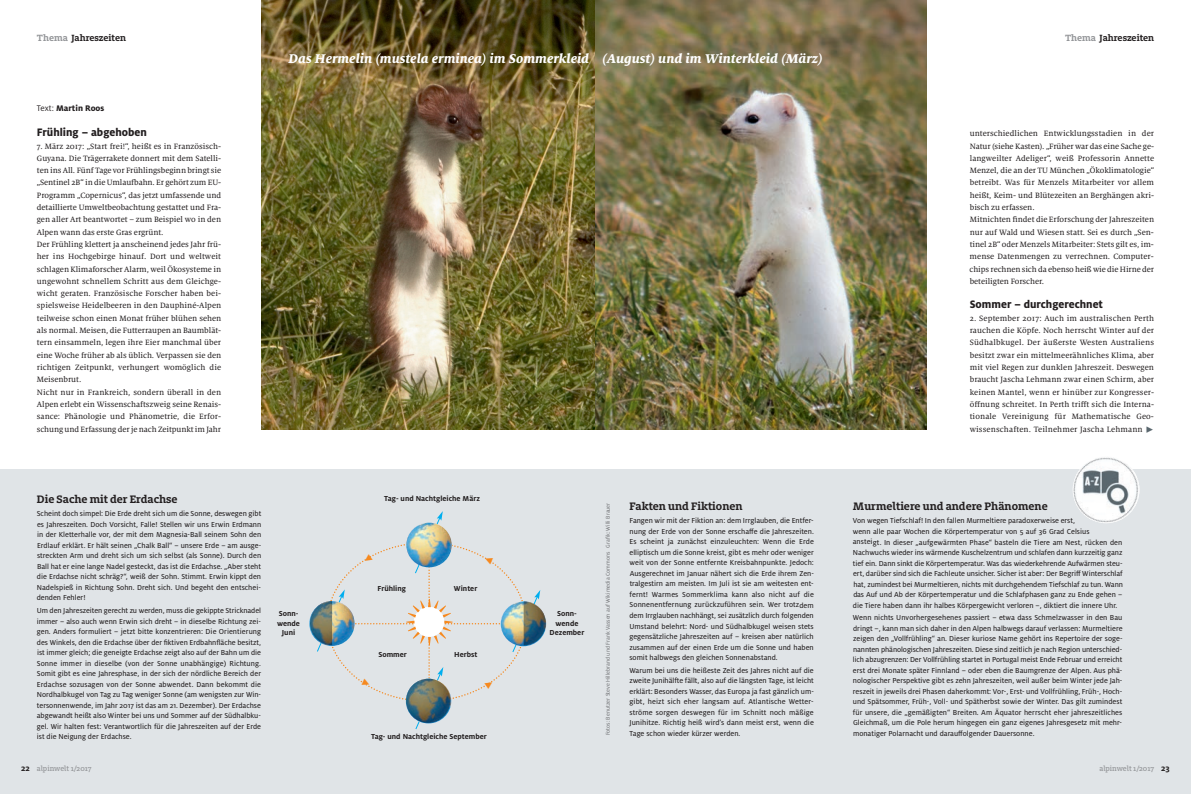
<style>
.page{position:relative;width:1191px;height:794px;background:#fff}
.page>*{position:absolute;margin:0;border:0;box-sizing:border-box;transform-origin:0 0}
.t1{font:italic 800 14px "Milo Serif OT";color:#fff}
.t2{font:700 12px "Milo Slab OT";color:#231f20}
.t3{font:800 12px "Milo OT";color:#231f20;scale:.96 1}
.t4{font:700 10px "Milo Slab OT";color:#231f20}
.t5{font:800 9px "Milo OT";color:#231f20}
.t6{font:8.5px/12.3px "Milo Serif OT Text";letter-spacing:-.005em;color:#231f20}
.t7{font:8px/10.5px "Milo OT Text";color:#231f20;text-align:justify}
.t8{font:700 8px/9.5px "Milo OT";color:#231f20;text-align:center}
.t9{font:500 8px "Milo Slab OT";color:#939598}
.t10{font:6px "Milo OT";color:#6c6d70}
.s1{color:#939598}
.s2{font-weight:400}
.s3{font-family:"Milo OT";font-weight:700;font-size:9px;color:#231f20}
.s4{color:#5a676e}
</style>
<div class="page">
<div style="left:0;top:469px;width:1191px;height:325px;background:#e0e4e7"></div>
<img style="left:261px;top:0;width:334px;height:429px">
<img style="left:595px;top:0;width:331px;height:429px">
<img style="left:1072px;top:456px;width:67px;height:67px;border-radius:33px">
<svg style="left:310px;top:511px;width:236px;height:219px"></svg>
<p class="t4" style="left:37px;top:34px;width:91px"><span class="s1">Thema</span> Jahreszeiten</p>
<p class="t4" style="left:1065px;top:34px;width:91px"><span class="s1">Thema</span> Jahreszeiten</p>
<p class="t5" style="left:37px;top:105px;width:69px"><span class="s2">Text:</span> Martin Roos</p>
<h2 class="t3" style="left:37px;top:128px;width:116px">Frühling – abgehoben</h2>
<p class="t6" style="left:37px;top:140px;width:186px">7. März 2017: „Start frei!“, heißt es in Französisch-Guyana. Die Trägerrakete donnert mit dem Satelli&shy;ten ins All. Fünf Tage vor Frühlingsbeginn bringt sie „Sentinel 2B“ in die Umlaufbahn. Er gehört zum EU-Programm „Copernicus“, das jetzt umfassende und detaillierte Umweltbeobachtung gestattet und Fra&shy;gen aller Art beantwortet – zum Beispiel wo in den Alpen wann das erste Gras ergrünt.<br>Der Frühling klettert ja anscheinend jedes Jahr frü&shy;her ins Hochgebirge hinauf. Dort und weltweit schlagen Klimaforscher Alarm, weil Ökosysteme in ungewohnt schnellem Schritt aus dem Gleichge&shy;wicht geraten. Französische Forscher haben bei&shy;spielsweise Heidelbeeren in den Dauphiné-Alpen teilweise schon einen Monat früher blühen sehen als normal. Meisen, die Futterraupen an Baumblät&shy;tern einsammeln, legen ihre Eier manchmal über eine Woche früher ab als üblich. Verpassen sie den richtigen Zeitpunkt, verhungert womöglich die Meisenbrut.<br>Nicht nur in Frankreich, sondern überall in den Alpen erlebt ein Wissenschaftszweig seine Renais&shy;sance: Phänologie und Phänometrie, die Erfor&shy;schung und Erfassung der je nach Zeitpunkt im Jahr</p>
<h1 class="t1" style="left:288px;top:54px;width:536px">Das Hermelin (mustela erminea) im Sommerkleid (August) und im Winterkleid (März)</h1>
<h2 class="t2" style="left:37px;top:495px;width:142px">Die Sache mit der Erdachse</h2>
<p class="t7" style="left:37px;top:509px;width:226px">Scheint doch simpel: Die Erde dreht sich um die Sonne, deswegen gibt es Jahreszeiten. Doch Vorsicht, Falle! Stellen wir uns Erwin Erdmann in der Kletterhalle vor, der mit dem Magnesia-Ball seinem Sohn den Erdlauf erklärt. Er hält seinen „Chalk Ball“ – unsere Erde – am ausge&shy;streckten Arm und dreht sich um sich selbst (als Sonne). Durch den Ball hat er eine lange Nadel gesteckt, das ist die Erdachse. „Aber steht die Erdachse nicht schräg?“, weiß der Sohn. Stimmt. Erwin kippt den Nadelspieß in Richtung Sohn. Dreht sich. Und begeht den entschei&shy;denden Fehler!</p>
<p class="t7" style="left:37px;top:606px;width:226px">Um den Jahreszeiten gerecht zu werden, muss die gekippte Stricknadel immer – also auch wenn Erwin sich dreht – in dieselbe Richtung zei&shy;gen. Anders formuliert – jetzt bitte konzentrieren: Die Orientierung des Winkels, den die Erdachse über der fiktiven Erdbahnfläche besitzt, ist immer gleich; die geneigte Erdachse zeigt also auf der Bahn um die Sonne immer in dieselbe (von der Sonne unabhängige) Richtung.<br>Somit gibt es eine Jahresphase, in der sich der nördliche Bereich der Erdachse sozusagen von der Sonne abwendet. Dann bekommt die Nordhalbkugel von Tag zu Tag weniger Sonne (am wenigsten zur Win&shy;tersonnenwende, im Jahr 2017 ist das am 21. Dezember). Der Erdachse abgewandt heißt also Winter bei uns und Sommer auf der Südhalbku&shy;gel. Wir halten fest: Verantwortlich für die Jahreszeiten auf der Erde ist die Neigung der Erdachse.</p>
<p class="t9" style="left:21px;top:766px;width:72px"><span class="s3">22</span> alpinwelt 1/2017</p>
<p class="t8" style="left:384px;top:494px;width:97px">Tag- und Nachtgleiche März</p>
<p class="t8" style="left:377px;top:584px;width:30px">Frühling</p>
<p class="t8" style="left:454px;top:584px;width:25px">Winter</p>
<p class="t8" style="left:277px;top:609px;width:24px">Sonn&shy;wende<br>Juni</p>
<p class="t8" style="left:549px;top:609px;width:36px">Sonn&shy;wende<br>Dezember</p>
<p class="t8" style="left:378px;top:650px;width:30px">Sommer</p>
<p class="t8" style="left:454px;top:650px;width:25px">Herbst</p>
<p class="t8" style="left:371px;top:732px;width:117px">Tag- und Nachtgleiche September</p>
<p class="t10" style="left:605px;top:735px;width:234px;rotate:-90deg">Fotos: Benutzer Steve Hillebrand und Frank Vassen auf Wikimedia Commons Grafik: Willi Brauer</p>
<h2 class="t2" style="left:629px;top:502px;width:115px">Fakten und Fiktionen</h2>
<p class="t7" style="left:629px;top:516px;width:186px">Fangen wir mit der Fiktion an: dem Irrglauben, die Entfer&shy;nung der Erde von der Sonne erschaffe die Jahreszeiten.<br>Es scheint ja zunächst einzuleuchten: Wenn die Erde elliptisch um die Sonne kreist, gibt es mehr oder weniger weit von der Sonne entfernte Kreisbahnpunkte. Jedoch:<br>Ausgerechnet im Januar nähert sich die Erde ihrem Zen&shy;tralgestirn am meisten. Im Juli ist sie am weitesten ent&shy;fernt! Warmes Sommerklima kann also nicht auf die Sonnenentfernung zurückzuführen sein. Wer trotzdem dem Irrglauben nachhängt, sei zusätzlich durch folgenden Umstand belehrt: Nord- und Südhalbkugel weisen stets gegensätzliche Jahreszeiten auf – kreisen aber natürlich zusammen auf der einen Erde um die Sonne und haben somit halbwegs den gleichen Sonnenabstand.</p>
<p class="t7" style="left:629px;top:665px;width:186px">Warum bei uns die heißeste Zeit des Jahres nicht auf die zweite Junihälfte fällt, also auf die längsten Tage, ist leicht erklärt: Besonders Wasser, das Europa ja fast gänzlich um&shy;gibt, heizt sich eher langsam auf. Atlantische Wetter&shy;ströme sorgen deswegen für im Schnitt noch mäßige Junihitze. Richtig heiß wird’s dann meist erst, wenn die Tage schon wieder kürzer werden.</p>
<p class="t6" style="left:969px;top:128px;width:186px">unterschiedlichen Entwicklungsstadien in der Natur (siehe Kasten). „Früher war das eine Sache ge&shy;langweilter Adeliger“, weiß Professorin Annette Menzel, die an der TU München „Ökoklimatologie“ betreibt. Was für Menzels Mitarbeiter vor allem heißt, Keim- und Blütezeiten an Berghängen akri&shy;bisch zu erfassen.<br>Mitnichten findet die Erforschung der Jahreszeiten nur auf Wald und Wiesen statt. Sei es durch „Sen&shy;tinel 2B“ oder Menzels Mitarbeiter: Stets gilt es, im&shy;mense Datenmengen zu verrechnen. Computer&shy;chips rechnen sich da ebenso heiß wie die Hirne der beteiligten Forscher.</p>
<h2 class="t3" style="left:969px;top:300px;width:140px">Sommer – durchgerechnet</h2>
<p class="t6" style="left:969px;top:312px;width:186px;text-align:justify">2. September 2017: Auch im australischen Perth rauchen die Köpfe. Noch herrscht Winter auf der Südhalbkugel. Der äußerste Westen Australiens besitzt zwar ein mittelmeerähnliches Klima, aber mit viel Regen zur dunklen Jahreszeit. Deswegen braucht Jascha Lehmann zwar einen Schirm, aber keinen Mantel, wenn er hinüber zur Kongresser&shy;öffnung schreitet. In Perth trifft sich die Interna&shy;tionale Vereinigung für Mathematische Geo&shy;wissenschaften. Teilnehmer Jascha Lehmann <span class="s4">✓</span></p>
<h2 class="t2" style="left:853px;top:502px;width:196px">Murmeltiere und andere Phänomene</h2>
<p class="t7" style="left:852px;top:516px;width:272px;text-align:left">Von wegen Tiefschlaf! In den fallen Murmeltiere paradoxerweise erst,<br>wenn alle paar Wochen die Körpertemperatur von 5 auf 36 Grad Celsius<br>ansteigt. In dieser „aufgewärmten Phase“ basteln die Tiere am Nest, rücken den Nachwuchs wieder ins wärmende Kuschelzentrum und schlafen dann kurzzeitig ganz tief ein. Dann sinkt die Körpertemperatur. Was das wiederkehrende Aufwärmen steu&shy;ert, darüber sind sich die Fachleute unsicher. Sicher ist aber: Der Begriff Winterschlaf hat, zumindest bei Murmeltieren, nichts mit durchgehendem Tiefschlaf zu tun. Wann das Auf und Ab der Körpertemperatur und die Schlafphasen ganz zu Ende gehen – die Tiere haben dann ihr halbes Körpergewicht verloren –, diktiert die innere Uhr.</p>
<p class="t7" style="left:852px;top:613px;width:271px">Wenn nichts Unvorhergesehenes passiert – etwa dass Schmelzwasser in den Bau dringt –, kann man sich daher in den Alpen halbwegs darauf verlassen: Murmeltiere zeigen den „Vollfrühling“ an. Dieser kuriose Name gehört ins Repertoire der soge&shy;nannten phänologischen Jahreszeiten. Diese sind zeitlich je nach Region unterschied&shy;lich abzugrenzen: Der Vollfrühling startet in Portugal meist Ende Februar und erreicht erst drei Monate später Finnland – oder eben die Baumgrenze der Alpen. Aus phä&shy;nologischer Perspektive gibt es zehn Jahreszeiten, weil außer beim Winter jede Jah&shy;reszeit in jeweils drei Phasen daherkommt: Vor-, Erst- und Vollfrühling, Früh-, Hoch&shy;und Spätsommer, Früh-, Voll- und Spätherbst sowie der Winter. Das gilt zumindest für unsere, die „gemäßigten“ Breiten. Am Äquator herrscht eher jahreszeitliches Gleichmaß, um die Pole herum hingegen ein ganz eigenes Jahresgesetz mit mehr&shy;monatiger Polarnacht und darauffolgender Dauersonne.</p>
<p class="t9" style="left:1099px;top:766px;width:72px">alpinwelt 1/2017 <span class="s3">23</span></p>
</div>
